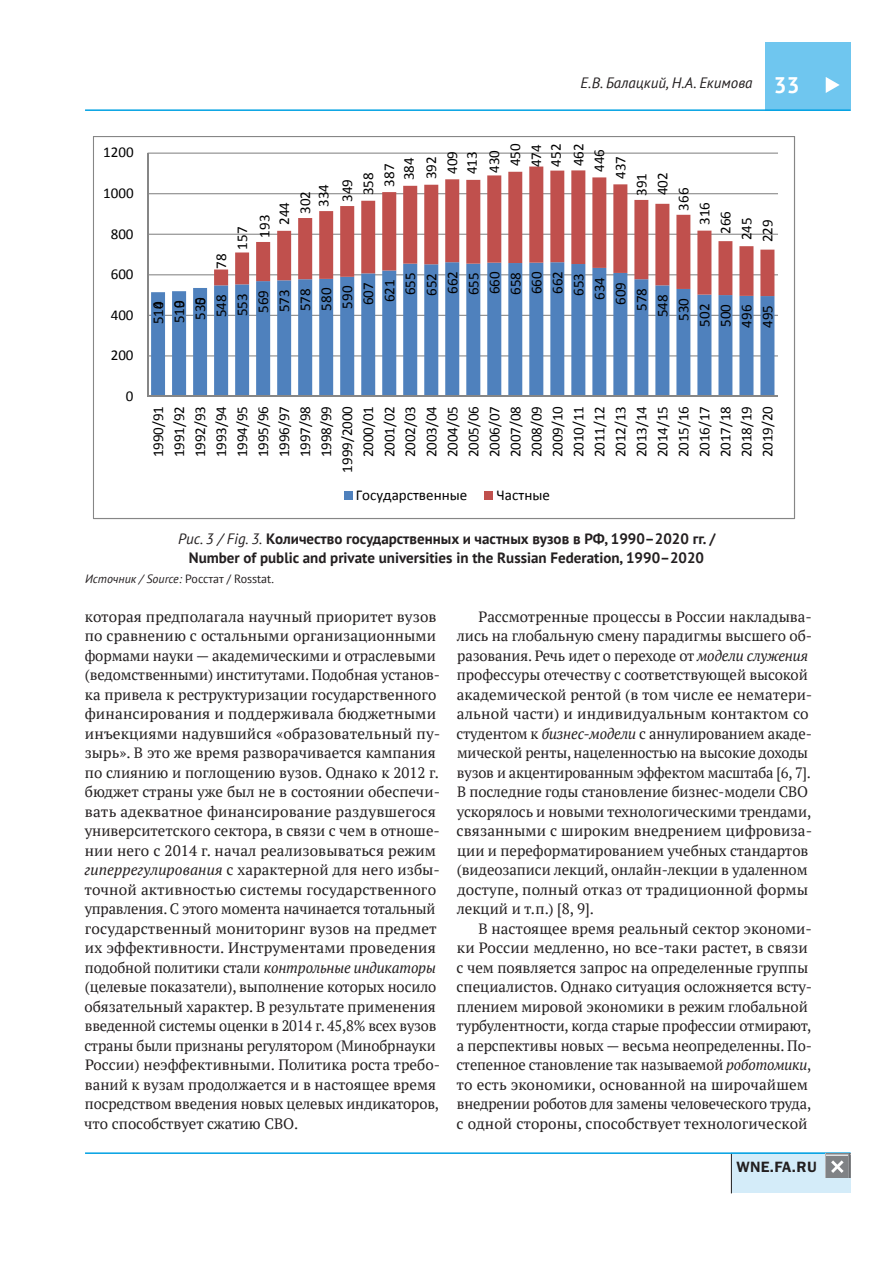
<style>
.page{position:relative;width:893px;height:1263px;background:#fff}
.page>*{position:absolute;margin:0;border:0;box-sizing:border-box;transform-origin:0 0}
.t1{font:700 22.5px "PT Sans";color:#fff}
.t2{font:15px/19.5px "PT Serif";color:#231f20}
.t3{font:15px/21px "Calibri";color:#000}
.t4{font:700 15px/19.5px "PT Sans";color:#231f20;text-align:center}
.t5{font:italic 15px "PT Sans";color:#231f20}
.t6{font:15px "Franklin Gothic Demi C";letter-spacing:.025em;color:#231f20}
.t7{font:italic 12px "PT Sans";color:#231f20}
.s1{font-weight:400;font-style:italic}
.s2{font-style:normal}
.s3{font-style:italic}
</style>
<div class="page">
<div style="left:765px;top:43px;width:85px;height:68px;background:#6fc6ef"></div>
<hr style="left:85px;top:109px;width:765px;height:2px;background:#00a1e3">
<div style="left:731px;top:1152px;width:119px;height:41px;background:#d4ecf9"></div>
<hr style="left:731px;top:1153px;width:1px;height:40px;background:#231f20">
<hr style="left:85px;top:1152px;width:765px;height:2px;background:#00a1e3">
<svg style="left:826px;top:77px;width:14px;height:16px"></svg>
<svg style="left:825px;top:1153px;width:25px;height:25px"></svg>
<svg style="left:93px;top:136px;width:702px;height:383px"></svg>
<p class="t5" style="left:580px;top:74px;width:174px">Е.В. Балацкий, Н.А. Екимова</p>
<h1 class="t1" style="left:774px;top:70px;width:27px">33</h1>
<p class="t3" style="left:103px;top:142px;width:32px">1200</p>
<p class="t3" style="left:103px;top:183px;width:32px">1000</p>
<p class="t3" style="left:111px;top:223px;width:24px">800</p>
<p class="t3" style="left:111px;top:264px;width:24px">600</p>
<p class="t3" style="left:111px;top:304px;width:24px">400</p>
<p class="t3" style="left:111px;top:345px;width:24px">200</p>
<p class="t3" style="left:126px;top:385px;width:9px">0</p>
<p class="t3" style="left:211px;top:269px;width:17px;rotate:-90deg">78</p>
<p class="t3" style="left:231px;top:238px;width:24px;line-height:22.5px;text-indent:-12px;rotate:-90deg">157<br>193</p>
<p class="t3" style="left:274px;top:214px;width:24px;text-indent:-11px;rotate:-90deg">244<br>302</p>
<p class="t3" style="left:312px;top:207px;width:29px;line-height:23.9px;text-align:center;rotate:-90deg">334<br>349</p>
<p class="t3" style="left:358px;top:195px;width:33px;text-align:center;rotate:-90deg">358<br>387</p>
<p class="t3" style="left:398px;top:180px;width:25px;line-height:22.5px;rotate:-90deg">384<br>392</p>
<p class="t3" style="left:442px;top:174px;width:25px;line-height:19.6px;rotate:-90deg">409<br>413</p>
<p class="t3" style="left:484px;top:173px;width:31px;text-align:center;rotate:-90deg">430<br>450<br>474</p>
<p class="t3" style="left:545px;top:167px;width:25px;line-height:22.4px;rotate:-90deg">452<br>462</p>
<p class="t3" style="left:589px;top:172px;width:24px;rotate:-90deg">446</p>
<p class="t3" style="left:610px;top:179px;width:24px;rotate:-90deg">437</p>
<p class="t3" style="left:631px;top:196px;width:24px;rotate:-90deg">391</p>
<p class="t3" style="left:652px;top:195px;width:24px;rotate:-90deg">402</p>
<p class="t3" style="left:673px;top:211px;width:24px;rotate:-90deg">366</p>
<p class="t3" style="left:694px;top:225px;width:24px;rotate:-90deg">316</p>
<p class="t3" style="left:715px;top:234px;width:24px;rotate:-90deg">266</p>
<p class="t3" style="left:736px;top:240px;width:24px;rotate:-90deg">245</p>
<p class="t3" style="left:757px;top:242px;width:24px;rotate:-90deg">229</p>
<p class="t3" style="left:148px;top:324px;width:24px;rotate:-90deg">514</p>
<p class="t3" style="left:169px;top:323px;width:24px;rotate:-90deg">519</p>
<p class="t3" style="left:190px;top:320px;width:24px;rotate:-90deg">535</p>
<p class="t3" style="left:211px;top:317px;width:24px;rotate:-90deg">548</p>
<p class="t3" style="left:232px;top:316px;width:24px;rotate:-90deg">553</p>
<p class="t3" style="left:253px;top:313px;width:24px;rotate:-90deg">569</p>
<p class="t3" style="left:274px;top:312px;width:24px;rotate:-90deg">573</p>
<p class="t3" style="left:295px;top:311px;width:24px;rotate:-90deg">578</p>
<p class="t3" style="left:316px;top:311px;width:24px;rotate:-90deg">580</p>
<p class="t3" style="left:337px;top:309px;width:24px;rotate:-90deg">590</p>
<p class="t3" style="left:358px;top:305px;width:24px;rotate:-90deg">607</p>
<p class="t3" style="left:379px;top:302px;width:24px;rotate:-90deg">621</p>
<p class="t3" style="left:400px;top:295px;width:24px;rotate:-90deg">655</p>
<p class="t3" style="left:421px;top:296px;width:24px;rotate:-90deg">652</p>
<p class="t3" style="left:442px;top:294px;width:24px;rotate:-90deg">662</p>
<p class="t3" style="left:463px;top:295px;width:24px;rotate:-90deg">655</p>
<p class="t3" style="left:484px;top:294px;width:24px;rotate:-90deg">660</p>
<p class="t3" style="left:505px;top:295px;width:24px;rotate:-90deg">658</p>
<p class="t3" style="left:526px;top:294px;width:24px;rotate:-90deg">660</p>
<p class="t3" style="left:547px;top:294px;width:24px;rotate:-90deg">662</p>
<p class="t3" style="left:568px;top:296px;width:24px;rotate:-90deg">653</p>
<p class="t3" style="left:589px;top:300px;width:24px;rotate:-90deg">634</p>
<p class="t3" style="left:610px;top:305px;width:24px;rotate:-90deg">609</p>
<p class="t3" style="left:631px;top:311px;width:24px;rotate:-90deg">578</p>
<p class="t3" style="left:652px;top:317px;width:24px;rotate:-90deg">548</p>
<p class="t3" style="left:673px;top:321px;width:24px;rotate:-90deg">530</p>
<p class="t3" style="left:694px;top:326px;width:24px;rotate:-90deg">502</p>
<p class="t3" style="left:715px;top:327px;width:24px;rotate:-90deg">500</p>
<p class="t3" style="left:736px;top:328px;width:24px;rotate:-90deg">496</p>
<p class="t3" style="left:757px;top:328px;width:24px;rotate:-90deg">495</p>
<p class="t3" style="left:148px;top:309px;width:13px;rotate:-90deg">0<br>0<br>0</p>
<p class="t3" style="left:148px;top:473px;width:68px;text-align:right;rotate:-90deg">1990/91<br>1991/92<br>1992/93<br>1993/94<br>1994/95<br>1995/96<br>1996/97<br>1997/98<br>1998/99<br>1999/2000<br>2000/01<br>2001/02<br>2002/03<br>2003/04<br>2004/05<br>2005/06<br>2006/07<br>2007/08<br>2008/09<br>2009/10<br>2010/11<br>2011/12<br>2012/13<br>2013/14<br>2014/15<br>2015/16<br>2016/17<br>2017/18<br>2018/19<br>2019/20</p>
<p class="t3" style="left:356px;top:485px;width:113px">Государственные</p>
<p class="t3" style="left:497px;top:485px;width:55px">Частные</p>
<p class="t4" style="left:178px;top:528px;width:539px"><span class="s1">Рис. 3 / Fig. 3.</span> Количество государственных и частных вузов в РФ, 1990–2020 гг. /<br>Number of public and private universities in the Russian Federation, 1990–2020</p>
<p class="t7" style="left:85px;top:571px;width:191px">Источник / Source: <span class="s2">Росстат / Rosstat.</span></p>
<p class="t2" style="left:84px;top:606px;width:358px">которая предполагала научный приоритет вузов по сравнению с остальными организационными формами науки — академическими и отраслевыми (ведомственными) институтами. Подобная установ&shy;ка привела к реструктуризации государственного финансирования и поддерживала бюджетными инъекциями надувшийся «образовательный пу&shy;зырь». В это же время разворачивается кампания по слиянию и поглощению вузов. Однако к 2012 г. бюджет страны уже был не в состоянии обеспечи&shy;вать адекватное финансирование раздувшегося университетского сектора, в связи с чем в отноше&shy;нии него с 2014 г. начал реализовываться режим <span class="s3">гиперрегулирования</span> с характерной для него избы&shy;точной активностью системы государственного управления. С этого момента начинается тотальный государственный мониторинг вузов на предмет их эффективности. Инструментами проведения подобной политики стали <span class="s3">контрольные индикаторы </span>(целевые показатели), выполнение которых носило обязательный характер. В результате применения введенной системы оценки в 2014 г. 45,8% всех вузов страны были признаны регулятором (Минобрнауки России) неэффективными. Политика роста требо&shy;ваний к вузам продолжается и в настоящее время посредством введения новых целевых индикаторов, что способствует сжатию СВО.</p>
<p class="t2" style="left:457px;top:606px;width:357px;text-indent:22px">Рассмотренные процессы в России накладыва&shy;лись на глобальную смену парадигмы высшего об&shy;разования. Речь идет о переходе от <span class="s3">модели служения </span>профессуры отечеству с соответствующей высокой академической рентой (в том числе ее нематери&shy;альной части) и индивидуальным контактом со студентом к <span class="s3">бизнес-модели</span> с аннулированием акаде&shy;мической ренты, нацеленностью на высокие доходы вузов и акцентированным эффектом масштаба [6, 7].<br>В последние годы становление бизнес-модели СВО ускорялось и новыми технологическими трендами, связанными с широким внедрением цифровиза&shy;ции и переформатированием учебных стандартов (видеозаписи лекций, онлайн-лекции в удаленном доступе, полный отказ от традиционной формы лекций и т.п.) [8, 9].</p>
<p class="t2" style="left:457px;top:918px;width:357px;text-indent:22px">В настоящее время реальный сектор экономи&shy;ки России медленно, но все-таки растет, в связи с чем появляется запрос на определенные группы специалистов. Однако ситуация осложняется всту&shy;плением мировой экономики в режим глобальной турбулентности, когда старые профессии отмирают, а перспективы новых — весьма неопределенны. По&shy;степенное становление так называемой <span class="s3">роботомики</span>, то есть экономики, основанной на широчайшем внедрении роботов для замены человеческого труда, с одной стороны, способствует технологической</p>
<p class="t6" style="left:736px;top:1158px;width:82px">WNE.FA.RU</p>
</div>
